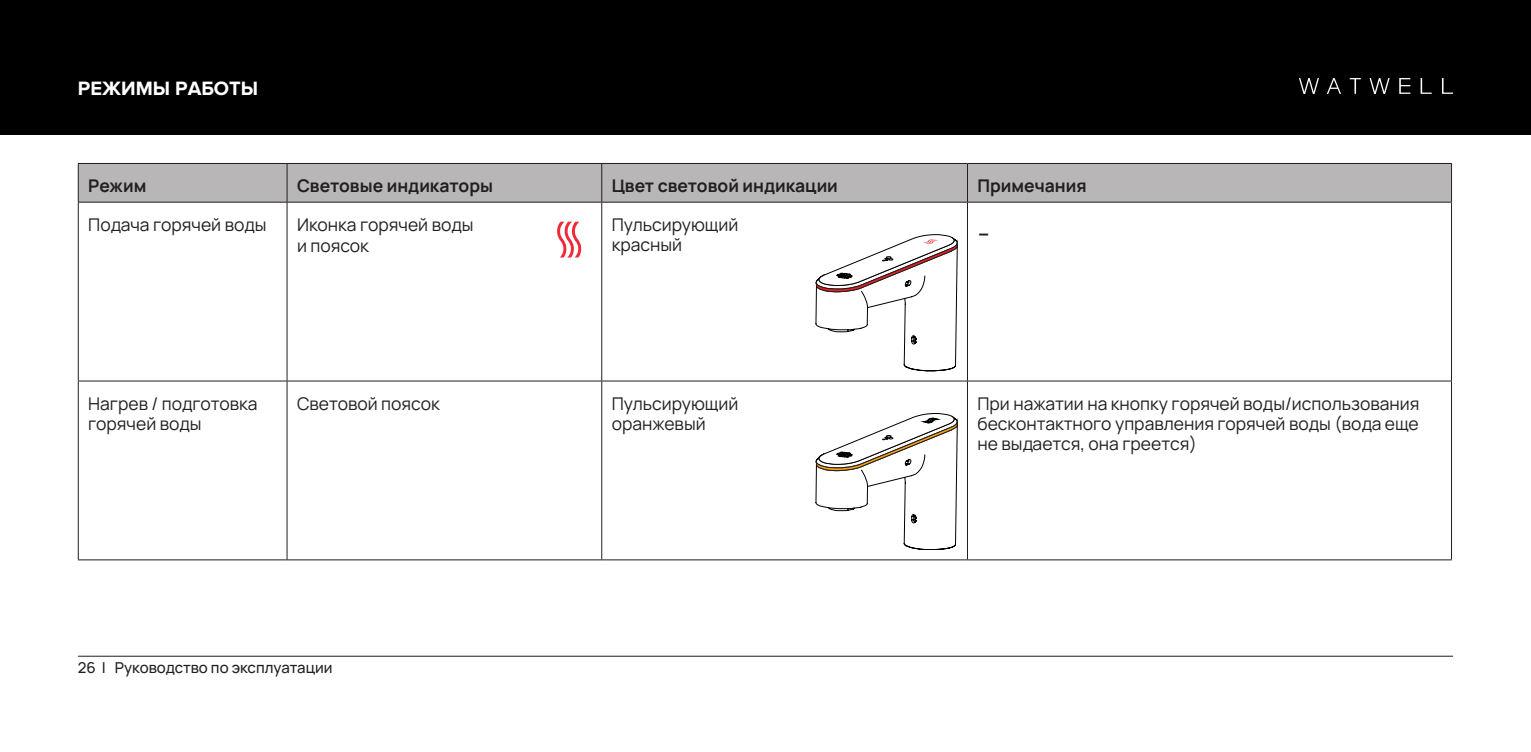
<style>
.page{position:relative;width:1531px;height:752px;background:#fff}
.page>*{position:absolute;margin:0;border:0;box-sizing:border-box;transform-origin:0 0}
.t1{font:30px "Manrope";color:#231f20}
.t2{font:700 20px "Proxima Nova";color:#fff}
.t3{font:17.5px/20px "Manrope";color:#231f20;text-align:justify}
.t4{font:700 17.5px "Manrope";color:#231f20}
.t5{font:500 15px "Manrope";color:#231f20}
</style>
<div class="page">
<div style="left:0;top:0;width:1509px;height:135px;background:#000"></div>
<div style="left:1488px;top:0;width:43px;height:135px;background:#000"></div>
<hr style="left:78px;top:655px;width:1375px;height:1px;background:#231f20">
<svg style="left:1299px;top:78px;width:20px;height:16px"></svg>
<svg style="left:1369px;top:78px;width:20px;height:16px"></svg>
<svg style="left:1327px;top:78px;width:14px;height:16px"></svg>
<svg style="left:1420px;top:78px;width:11px;height:16px"></svg>
<svg style="left:1442px;top:78px;width:11px;height:16px"></svg>
<svg style="left:1399px;top:78px;width:11px;height:16px"></svg>
<svg style="left:1349px;top:78px;width:12px;height:16px"></svg>
<div style="left:79px;top:164px;width:1372px;height:38px;background:#b8b6b7"></div>
<hr style="left:78px;top:163px;width:209px;height:1px;background:#231f20">
<hr style="left:78px;top:164px;width:1px;height:38px;background:#231f20">
<hr style="left:287px;top:163px;width:315px;height:1px;background:#231f20">
<hr style="left:78px;top:202px;width:209px;height:1px;background:#231f20">
<hr style="left:287px;top:202px;width:315px;height:1px;background:#231f20">
<hr style="left:78px;top:381px;width:1px;height:178px;background:#231f20">
<hr style="left:287px;top:164px;width:1px;height:38px;background:#231f20">
<hr style="left:602px;top:163px;width:365px;height:1px;background:#231f20">
<hr style="left:601px;top:164px;width:1px;height:38px;background:#231f20">
<hr style="left:967px;top:163px;width:485px;height:1px;background:#231f20">
<hr style="left:967px;top:164px;width:1px;height:38px;background:#231f20">
<hr style="left:1451px;top:164px;width:1px;height:38px;background:#231f20">
<hr style="left:602px;top:202px;width:365px;height:1px;background:#231f20">
<hr style="left:967px;top:202px;width:485px;height:1px;background:#231f20">
<hr style="left:287px;top:381px;width:1px;height:178px;background:#231f20">
<hr style="left:601px;top:381px;width:1px;height:178px;background:#231f20">
<hr style="left:967px;top:381px;width:1px;height:178px;background:#231f20">
<hr style="left:1451px;top:381px;width:1px;height:178px;background:#231f20">
<hr style="left:78px;top:202px;width:1px;height:178px;background:#231f20">
<hr style="left:287px;top:202px;width:1px;height:178px;background:#231f20">
<hr style="left:601px;top:202px;width:1px;height:178px;background:#231f20">
<hr style="left:967px;top:202px;width:1px;height:178px;background:#231f20">
<hr style="left:1451px;top:202px;width:1px;height:178px;background:#231f20">
<hr style="left:78px;top:380px;width:209px;height:1px;background:#231f20">
<hr style="left:287px;top:380px;width:315px;height:1px;background:#231f20">
<hr style="left:602px;top:380px;width:365px;height:1px;background:#231f20">
<hr style="left:967px;top:380px;width:485px;height:1px;background:#231f20">
<hr style="left:78px;top:559px;width:209px;height:1px;background:#231f20">
<hr style="left:287px;top:559px;width:315px;height:1px;background:#231f20">
<hr style="left:602px;top:559px;width:365px;height:1px;background:#231f20">
<hr style="left:967px;top:559px;width:485px;height:1px;background:#231f20">
<svg style="left:816px;top:234px;width:142px;height:137px"></svg>
<svg style="left:816px;top:413px;width:142px;height:136px"></svg>
<svg style="left:557px;top:221px;width:24px;height:36px"></svg>
<p class="t2" style="left:78px;top:76px;width:182px">РЕЖИМЫ РАБОТЫ</p>
<p class="t4" style="left:88px;top:173px;width:60px">Режим</p>
<p class="t4" style="left:297px;top:173px;width:198px">Световые индикаторы</p>
<p class="t4" style="left:612px;top:173px;width:228px">Цвет световой индикации</p>
<p class="t4" style="left:977px;top:173px;width:111px">Примечания</p>
<p class="t3" style="left:88px;top:214px;width:180px">Подача горячей воды</p>
<p class="t3" style="left:297px;top:214px;width:178px">Иконка горячей воды</p>
<p class="t3" style="left:297px;top:235px;width:73px">и поясок</p>
<p class="t3" style="left:612px;top:214px;width:128px">Пульсирующий</p>
<p class="t3" style="left:612px;top:234px;width:72px">красный</p>
<p class="t1" style="left:977px;top:212px;width:14px">-</p>
<p class="t3" style="left:88px;top:392px;width:171px">Нагрев / подготовка</p>
<p class="t3" style="left:88px;top:412px;width:115px">горячей воды</p>
<p class="t3" style="left:297px;top:392px;width:144px">Световой поясок</p>
<p class="t3" style="left:612px;top:392px;width:128px">Пульсирующий</p>
<p class="t3" style="left:612px;top:412px;width:95px">оранжевый</p>
<p class="t5" style="left:78px;top:656px;width:256px">26 | Руководство по эксплуатации</p>
<p class="t3" style="left:977px;top:392px;width:443px">При нажатии на кнопку горячей воды/использования бесконтактного управления горячей воды (вода еще не выдается, она греется)</p>
</div>
